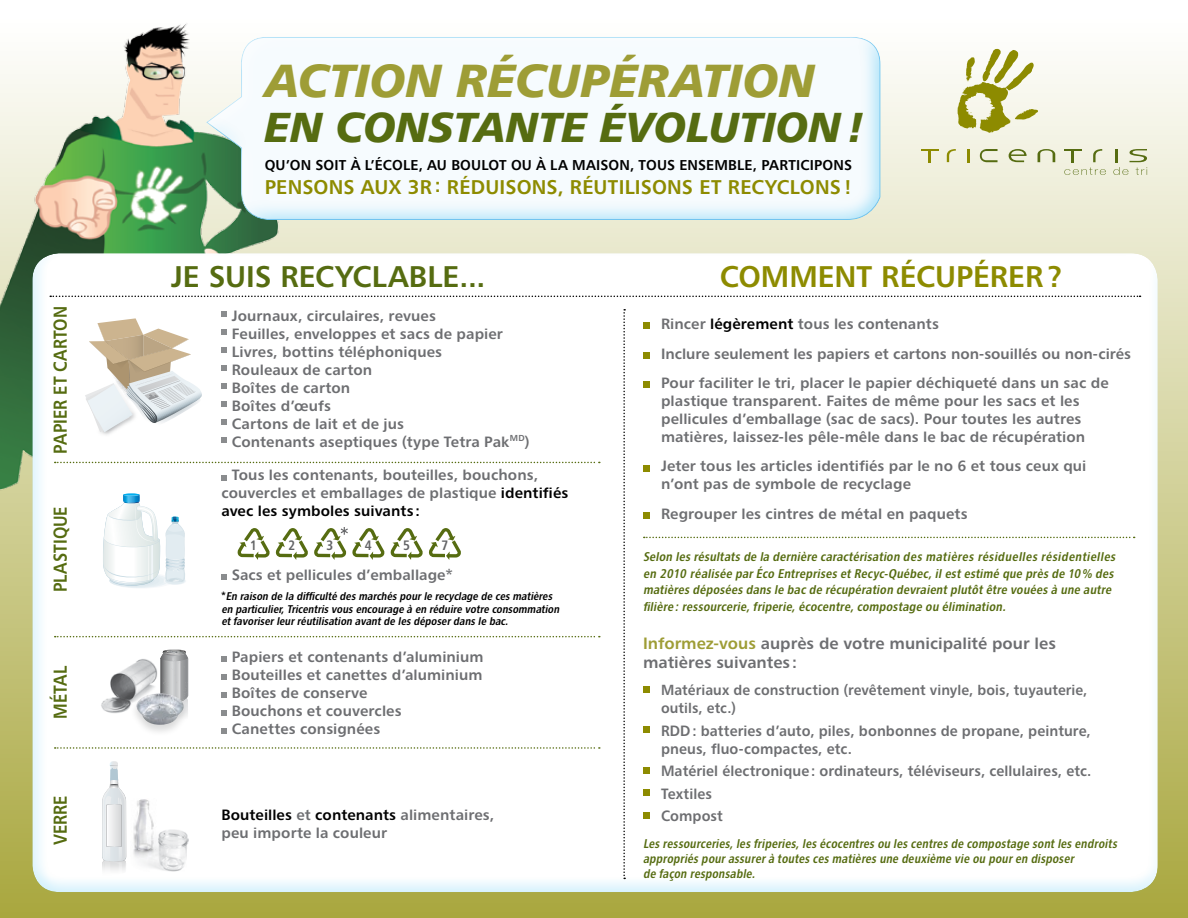
<style>
.page{position:relative;width:1188px;height:918px;background:#fff}
.page>*{position:absolute;margin:0;border:0;box-sizing:border-box;transform-origin:0 0}
.t1{font:46.5px "Chaloult Gras Italique";color:#9e9d36}
.t2{font:42px "Chaloult Gras Italique";letter-spacing:-.01em;color:#566c11}
.t3{font:30px "Chaloult Demi Gras";letter-spacing:.135em;color:#566c11}
.t4{font:30px "Chaloult Demi Gras";color:#8d8b00}
.t5{font:19.95px "Chaloult Demi Gras";letter-spacing:.06em;color:#8d8b00}
.t6{font:18.75px "Chaloult Demi Gras";letter-spacing:.005em;color:#566c11;scale:.88 1}
.t7{font:16.5px/19.5px "Chaloult Demi Gras";color:#6d6e71}
.t8{font:15px/18px "Chaloult Demi Gras";letter-spacing:.005em;color:#6d6e71}
.t9{font:15px/22.5px "Chaloult Demi Gras";letter-spacing:.005em;color:#6d6e71;scale:.95 1}
.t10{font:14.7px/18px "Chaloult Demi Gras";letter-spacing:.005em;color:#6d6e71;scale:.95 1}
.t11{font:14.4px "Chaloult Demi Gras";letter-spacing:.145em;color:#000}
.t12{font:13.65px "Chaloult Cond Demi Gras";color:#636466}
.t13{font:italic 12.75px/16.5px "Chaloult Cond Demi Gras";color:#566c11}
.t14{font:italic 12.75px/15px "Chaloult Cond Demi Gras";color:#566c11;scale:.96 1}
.t15{font:italic 11.25px/12.8px "Chaloult Cond Demi Gras";color:#000}
.s1{color:#000}
.s2{color:#9e9d36}
.s3{font-size:15px}
.s4{font-style:normal}
</style>
<div class="page">
<div style="left:0;top:0;width:1188px;height:918px;background:linear-gradient(to bottom,#fff,#a9a73f)"></div>
<img style="left:0;top:0;width:314px;height:526px">
<div style="left:32px;top:249px;width:1126px;height:643px;background:#fff"></div>
<svg style="left:643px;top:323px;width:6px;height:6px"></svg>
<div style="left:643px;top:352px;width:6px;height:7px;background:#8d8b00"></div>
<div style="left:643px;top:381px;width:6px;height:7px;background:#8d8b00"></div>
<svg style="left:643px;top:465px;width:6px;height:6px"></svg>
<div style="left:643px;top:512px;width:6px;height:7px;background:#8d8b00"></div>
<svg style="left:643px;top:686px;width:6px;height:6px"></svg>
<div style="left:643px;top:726px;width:6px;height:7px;background:#8d8b00"></div>
<svg style="left:643px;top:767px;width:6px;height:6px"></svg>
<div style="left:643px;top:789px;width:6px;height:7px;background:#8d8b00"></div>
<svg style="left:643px;top:812px;width:6px;height:6px"></svg>
<svg style="left:957px;top:49px;width:81px;height:85px"></svg>
<svg style="left:1064px;top:168px;width:42px;height:7px"></svg>
<svg style="left:946px;top:149px;width:10px;height:13px"></svg>
<svg style="left:1038px;top:149px;width:17px;height:13px"></svg>
<svg style="left:921px;top:149px;width:18px;height:13px"></svg>
<svg style="left:1009px;top:149px;width:18px;height:13px"></svg>
<svg style="left:967px;top:149px;width:2px;height:13px"></svg>
<svg style="left:980px;top:149px;width:18px;height:13px"></svg>
<svg style="left:1092px;top:149px;width:10px;height:13px"></svg>
<svg style="left:1064px;top:149px;width:18px;height:13px"></svg>
<svg style="left:1113px;top:149px;width:35px;height:26px"></svg>
<div style="left:205px;top:35px;width:682px;height:186px;background:#00aeef;opacity:.34"></div>
<svg style="left:85px;top:318px;width:117px;height:114px"></svg>
<div style="left:110px;top:573px;width:63px;height:16px;background:#f7f9fb;border-radius:50%"></div>
<svg style="left:103px;top:493px;width:83px;height:95px"></svg>
<svg style="left:102px;top:761px;width:24px;height:124px"></svg>
<img style="left:144px;top:830px;width:44px;height:42px">
<img style="left:133px;top:799px;width:24px;height:65px">
<svg style="left:221px;top:311px;width:6px;height:6px"></svg>
<svg style="left:221px;top:329px;width:6px;height:6px"></svg>
<svg style="left:221px;top:347px;width:6px;height:6px"></svg>
<svg style="left:221px;top:365px;width:6px;height:6px"></svg>
<svg style="left:221px;top:383px;width:6px;height:6px"></svg>
<svg style="left:221px;top:401px;width:6px;height:6px"></svg>
<svg style="left:221px;top:419px;width:6px;height:6px"></svg>
<svg style="left:221px;top:437px;width:6px;height:6px"></svg>
<svg style="left:221px;top:475px;width:6px;height:6px"></svg>
<svg style="left:221px;top:574px;width:6px;height:6px"></svg>
<svg style="left:237px;top:528px;width:33px;height:32px"></svg>
<svg style="left:276px;top:528px;width:32px;height:32px"></svg>
<svg style="left:429px;top:528px;width:32px;height:32px"></svg>
<svg style="left:55px;top:462px;width:545px;height:1px"></svg>
<svg style="left:50px;top:296px;width:1091px;height:1px"></svg>
<svg style="left:644px;top:537px;width:491px;height:1px"></svg>
<svg style="left:55px;top:636px;width:545px;height:1px"></svg>
<svg style="left:55px;top:649px;width:545px;height:100px"></svg>
<svg style="left:623px;top:309px;width:2px;height:570px"></svg>
<svg style="left:314px;top:527px;width:109px;height:33px"></svg>
<p class="t6" style="left:48px;top:454px;width:169px;rotate:-90deg">Papier etcarton</p>
<p class="t6" style="left:48px;top:592px;width:99px;rotate:-90deg">Plastique</p>
<p class="t6" style="left:48px;top:719px;width:62px;rotate:-90deg">Métal</p>
<p class="t6" style="left:48px;top:845px;width:56px;rotate:-90deg">VERRE</p>
<h1 class="t1" style="left:265px;top:50px;width:552px">ACTION RÉCUPÉRA TION</h1>
<h2 class="t2" style="left:265px;top:100px;width:602px">EN CONSTANTE ÉVOLUTION!</h2>
<p class="t11" style="left:265px;top:156px;width:523px">Qu’on soit à l’école, au boulot ou à la maison, tous ensem ble, particip</p>
<p class="t11" style="left:823px;top:156px;width:31px">ons</p>
<h3 class="t5" style="left:265px;top:175px;width:589px">Pensons aux 3R: réduisons, réutilisons etrecyclons !</h3>
<h3 class="t3" style="left:171px;top:258px;width:316px">Je suis recyclable...</h3>
<h3 class="t4" style="left:720px;top:258px;width:345px">Comm entrécupérer ?</h3>
<p class="t8" style="left:232px;top:307px;width:300px">Journaux, circulaires, revues<br>Feuilles, enveloppes et sacs de papier<br>Livres, bottins téléphoniques<br>Rouleaux de carton<br>Boîtes de carton<br>Boîtes d’œufs<br>Cartons de lait et de jus<br>Contenants aseptiques (type Tetra Pak<sup>md</sup>)</p>
<p class="t8" style="left:661px;top:309px;width:472px;line-height:29.4px">Rincer <span class="s1">légèrement</span> tous les contenants<br>Inclure seulement les papiers et cartons non-souillés ou non-cirés<br>Pour faciliter le tri, placer le papier déchiqueté dans un sac de</p>
<p class="t8" style="left:661px;top:391px;width:426px">plastique transparent. Faites de même pour les sacs et les pellicules d’emballage (sac de sacs). Pour toutes les autres matières, laissez-les pêle-mêle dans le bac de récupération</p>
<p class="t8" style="left:661px;top:457px;width:427px">Jeter tous les articles identifiés par le no 6 et tous ceux qui n’ont pas de symbole de recyclage</p>
<p class="t8" style="left:661px;top:504px;width:308px">Regrouper les cintres de métal en paquets</p>
<p class="t13" style="left:643px;top:548px;width:477px">Selon les résultats de la dernière caractérisation des matières résiduelles résidentielles en 2010 réalisée parÉco Entreprises etRecyc-Québec,ilestestimé que près de 10% des matières déposées dans le bac de récupération devraientplutôtêtre vouées à une autre filière :ressourcerie,friperie,écocentre,compostage ou élimination.</p>
<p class="t7" style="left:643px;top:633px;width:414px"><span class="s2">Informez-vous</span> auprès de votre municipalité pour les matières suivantes :</p>
<p class="t10" style="left:661px;top:681px;width:450px">Matériaux de construction (revêtement vinyle, bois, tuyauterie, outils, etc.<span class="s3">)</span></p>
<p class="t9" style="left:661px;top:721px;width:454px;line-height:18px">RDD: batteries d’auto, piles, bonbonnes de propane, peinture, pneus, fluo-compactes, etc.</p>
<p class="t9" style="left:661px;top:760px;width:455px">Matériel électronique: ordinateurs, téléviseurs, cellulaires, etc.<br>Textiles<br>Compost</p>
<p class="t14" style="left:643px;top:835px;width:498px">Lesressourceries,lesfriperies,lesécocentresou lescentresde compostage sontlesendroits appropriéspourassurerà toutescesmatièresune deuxième vie ou pouren disposer<br>de façon responsable.</p>
<p class="t8" style="left:221px;top:465px;width:348px;text-indent:10px">Tous les contenants, bouteilles, bouchons, couvercles et emballages de plastique <span class="s1">identifiés avec les symboles suivants :</span></p>
<p class="t12" style="left:250px;top:537px;width:8px">1</p>
<p class="t12" style="left:288px;top:537px;width:8px">2</p>
<p class="t12" style="left:327px;top:537px;width:8px">3</p>
<p class="t12" style="left:365px;top:537px;width:8px">4</p>
<p class="t12" style="left:403px;top:537px;width:8px">5</p>
<p class="t12" style="left:441px;top:537px;width:8px">7</p>
<p class="t8" style="left:227px;top:566px;width:227px">Sacs et pellicules d’emballage*</p>
<p class="t15" style="left:221px;top:589px;width:342px"><span class="s4">*</span> En raison de la difficulté des marchés pourle recyclage de ces matières en particulier,Tricentris vous encourage à en réduire votre consommation etfavoriserleurréutilisation avantde les déposerdans le bac.</p>
<p class="t8" style="left:227px;top:647px;width:258px">Papiers et contenants d’aluminium<br>Bouteilles et canettes d’aluminium<br>Boîtes de conserve<br>Bouchons et couvercles<br>Canettes consignées</p>
<p class="t8" style="left:221px;top:805px;width:274px"><span class="s1">Bouteilles</span> et <span class="s1">contenants</span> alimentaires, peu importe la couleur</p>
</div>
